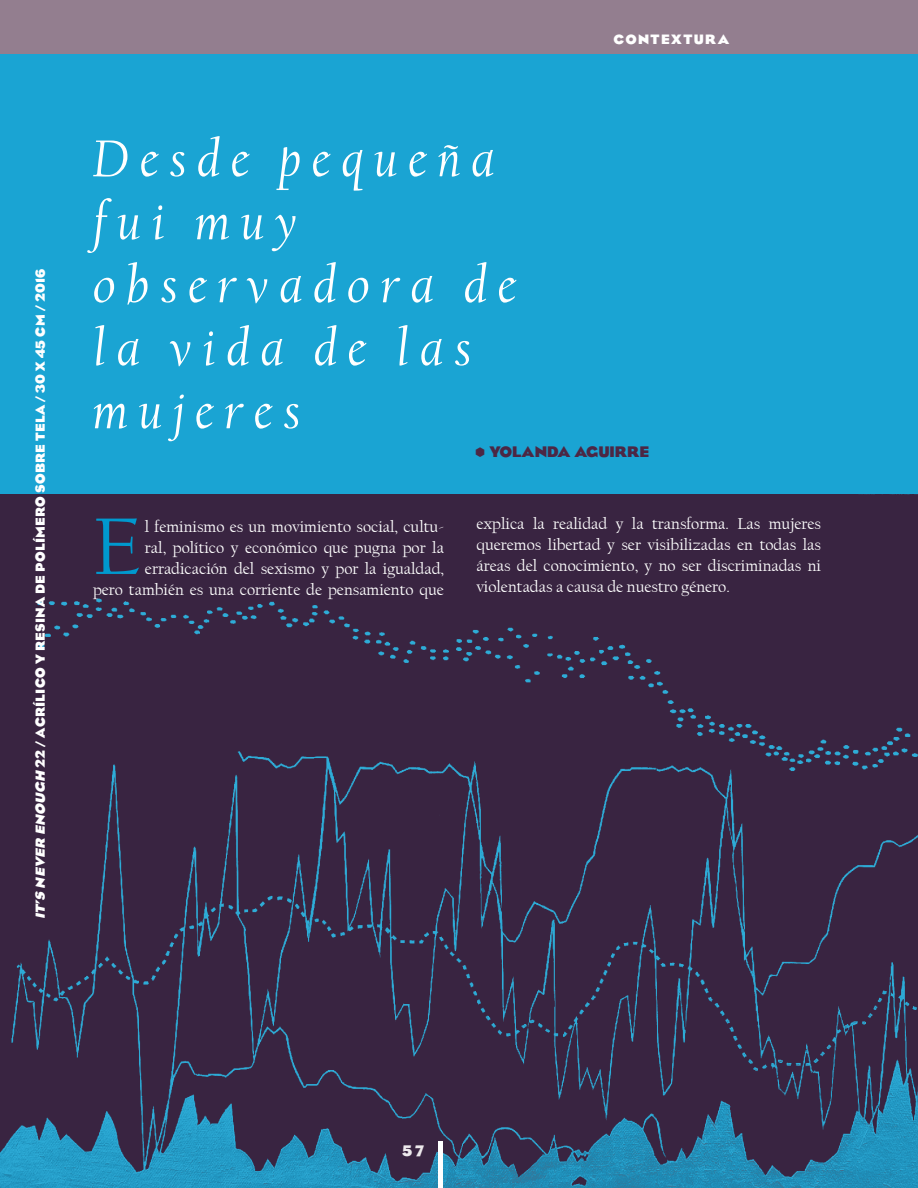
<style>
.page{position:relative;width:918px;height:1188px;background:#fff}
.page>*{position:absolute;margin:0;border:0;box-sizing:border-box;transform-origin:0 0}
.capitular{font:83.4px "Californian FB";color:#0099ce}
.sin_sangria{font:italic 54px/63px "Californian FB";letter-spacing:.195em;color:#fff}
.capitular-2{font:16.5px/21px "Californian FB";color:#fff;text-align:right}
.Cedula{font:700 13.5px "Eagle";letter-spacing:.01em;color:#fff}
.t1{font:700 13.5px "OPTI Eagle";color:#4c2744}
.numeracíon{font:700 13.5px "OPTI Eagle";color:#ede9ec}
.secciones{font:700 12px "OPTI Eagle";letter-spacing:.11em;color:#fff}
.s1{font-style:italic}
</style>
<div class="page">
<div style="left:0;top:0;width:918px;height:54px;background:#937e8f"></div>
<img style="left:0;top:493px;width:918px;height:695px">
<div style="left:0;top:54px;width:918px;height:439px;background:#1aa4d3"></div>
<div style="left:438px;top:1142px;width:5px;height:46px;background:#fff"></div>
<p class="Cedula" style="left:33px;top:919px;width:652px;rotate:-90deg"><span class="s1">IT’S NEVER ENOUGH</span> 22 / ACRÍLICO Y RESINA DE POLÍMERO SOBRE TELA / 30 X 45 CM / 2016</p>
<p class="secciones" style="left:614px;top:30px;width:117px">CONTEXTURA</p>
<p class="sin_sangria" style="left:93px;top:128px;width:425px">Desde pequeña fui muy observadora de la vida de las mujeres</p>
<p class="t1" style="left:489px;top:441px;width:161px">YOLANDA AGUIRRE</p>
<p class="capitular-2" style="left:93px;top:516px;width:353px">l feminismo es un movimiento social, cultu-<br>ral, político y económico que pugna por la erradicación del sexismo y por la igualdad,<br>pero también es una corriente de pensamiento que</p>
<p class="capitular-2" style="left:476px;top:513px;width:346px;text-align:justify">explica la realidad y la transforma. Las mujeres queremos libertad y ser visibilizadas en todas las áreas del conocimiento, y no ser discriminadas ni violentadas a causa de nuestro género.</p>
<p class="capitular" style="left:93px;top:501px;width:49px">E</p>
<p class="numeracíon" style="left:401px;top:1141px;width:26px">57</p>
</div>
